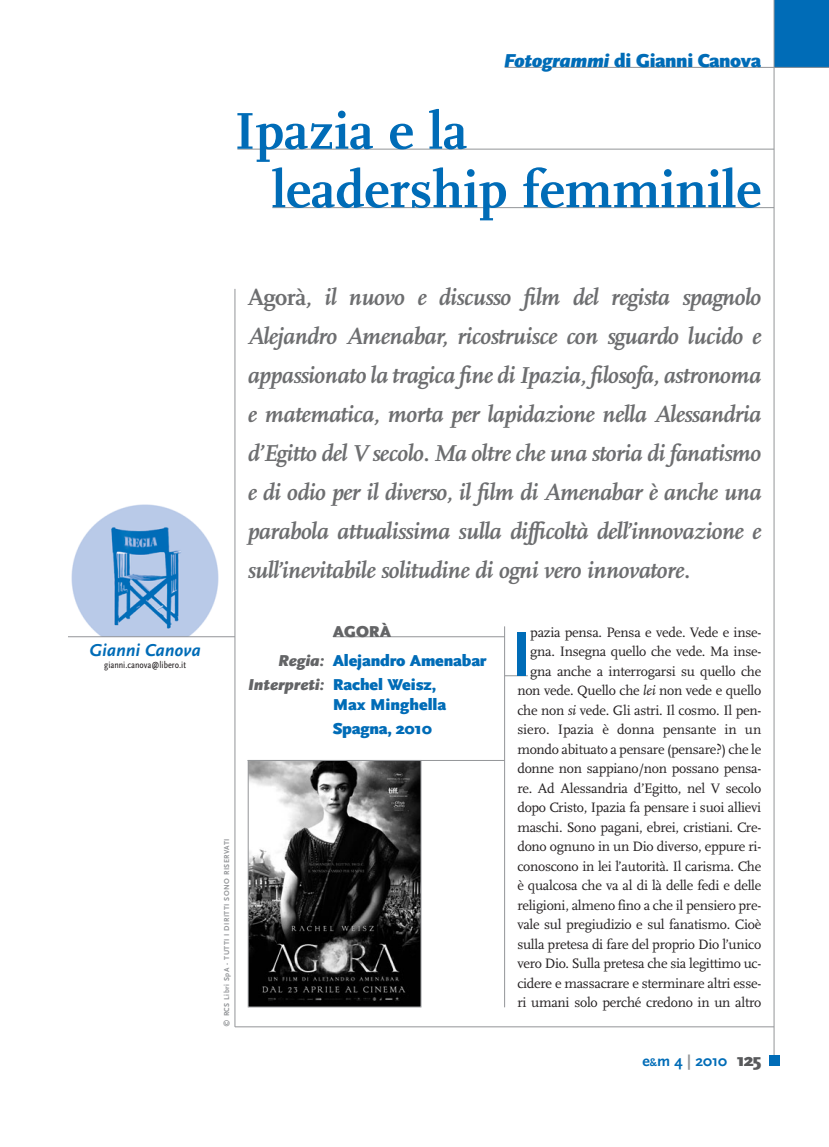
<style>
.page{position:relative;width:829px;height:1147px;background:#fff}
.page>*{position:absolute;margin:0;border:0;box-sizing:border-box;transform-origin:0 0}
.t1{font:700 65.25px "Scala Sans";color:#006cb7}
.t2{font:700 54px/58.5px "Scala";color:#006cb7}
.t3{font:italic 700 24px/39px "Scala";letter-spacing:-.015em;color:#6d6e70;text-align:justify}
.t4{font:900 19.5px "Scala Sans";letter-spacing:-.02em;color:#006cb7}
.t5{font:italic 700 18px "Scala Sans";color:#006cb7}
.t6{font:900 16.5px/29.2px "Scala Sans";letter-spacing:-.01em;color:#006cb7}
.t7{font:700 15.75px "Scala Sans";color:#006cb7}
.t8{font:14.25px/19.5px "Scala";letter-spacing:-.02em;color:#231f20;text-align:right}
.t9{font:9.75px "Scala Sans Regular Con";color:#231f20}
.t10{font:700 7.5px "Scala Sans";letter-spacing:.055em;color:#939598}
.s1{font-style:italic}
.s2{font-style:normal}
.s3{color:#636466}
.s4{font-style:italic;color:#636466}
.s5{font-size:10.5px}
.s6{color:#939598}
.s7{font-weight:900;font-size:18px;color:#58595b}
</style>
<div class="page">
<svg style="left:505px;top:675px;width:23px;height:1px"></svg>
<img style="left:71px;top:504px;width:148px;height:132px">
<hr style="left:234px;top:289px;width:1px;height:738px;background:#939598">
<hr style="left:504px;top:626px;width:1px;height:381px;background:#939598">
<hr style="left:68px;top:636px;width:167px;height:1px;background:#939598">
<hr style="left:237px;top:149px;width:537px;height:1px;background:#939598">
<hr style="left:272px;top:207px;width:502px;height:1px;background:#939598">
<hr style="left:333px;top:636px;width:171px;height:1px;background:#939598">
<div style="left:774px;top:0;width:55px;height:67px;background:#006cb7"></div>
<hr style="left:773px;top:0;width:1px;height:1056px;background:#939598">
<div style="left:768px;top:1055px;width:11px;height:11px;background:#006cb7"></div>
<hr style="left:504px;top:67px;width:325px;height:1px;background:#939598">
<svg style="left:247px;top:760px;width:258px;height:247px"></svg>
<hr style="left:235px;top:1026px;width:539px;height:1px;background:#939598">
<h3 class="t4" style="left:504px;top:53px;width:259px"><span class="s1">Fotogrammi</span> di Gianni Canova</h3>
<h2 class="t2" style="left:272px;top:105px;width:491px;text-indent:-37px">Ipazia e la<br>leadership femminile</h2>
<p class="t5" style="left:89px;top:643px;width:113px">Gianni Canova</p>
<p class="t9" style="left:104px;top:661px;width:83px">gianni.canova@libero.it</p>
<p class="t10" style="left:224px;top:1027px;width:190px;rotate:-90deg">© RCS Libri SpA - TUTTI I DIRITTI SONO RISERVATI</p>
<p class="t3" style="left:248px;top:279px;width:515px"><span class="s2">Agorà</span>, il nuovo e discusso film del regista spagnolo Alejandro Amenabar, ricostruisce con sguardo lucido e appassionato la tragica fine di Ipazia, filosofa, astronoma e matematica, morta per lapidazione nella Alessandria d’Egitto del V secolo. Ma oltre che una storia di fanatismo e di odio per il diverso, il film di Amenabar è anche una parabola attualissima sulla difficoltà dell’innovazione e sull’inevitabile solitudine di ogni vero innovatore.</p>
<p class="t6" style="left:278px;top:618px;width:210px;text-indent:55px"><span class="s3">AGORÀ<br></span><span class="s4">Regia:</span> Alejandro Amenabar</p>
<p class="t6" style="left:333px;top:677px;width:115px;line-height:19.5px;text-indent:-85px"><span class="s4">Interpreti:</span> Rachel Weisz,<br>Max Minghella</p>
<p class="t6" style="left:333px;top:716px;width:101px">Spagna, 2010</p>
<p class="t8" style="left:517px;top:623px;width:245px">pazia pensa. Pensa e vede. Vede e inse&shy;gna. Insegna quello che vede. Ma inse&shy;gna anche a interrogarsi su quello che non vede. Quello che <span class="s1">lei</span> non vede e quello che non <span class="s1">si</span> vede. Gli astri. Il cosmo. Il pen&shy;siero. Ipazia è donna pensante in un mondo abituato a pensare (pensare?) che le donne non sappiano/non possano pensa&shy;re. Ad Alessandria d’Egitto, nel V secolo dopo Cristo, Ipazia fa pensare i suoi allievi maschi. Sono pagani, ebrei, cristiani. Cre&shy;dono ognuno in un Dio diverso, eppure ri&shy;conoscono in lei l’autorità. Il carisma. Che è qualcosa che va al di là delle fedi e delle religioni, almeno fino a che il pensiero pre&shy;vale sul pregiudizio e sul fanatismo. Cioè sulla pretesa di fare del proprio Dio l’unico vero Dio. Sulla pretesa che sia legittimo uc&shy;cidere e massacrare e sterminare altri esse&shy;ri umani solo perché credono in un altro</p>
<h1 class="t1" style="left:512px;top:628px;width:21px">I</h1>
<p class="t7" style="left:642px;top:1054px;width:120px">e<span class="s5">&amp;</span>m 4 <span class="s6">|</span> 2010 <span class="s7">125</span></p>
</div>
